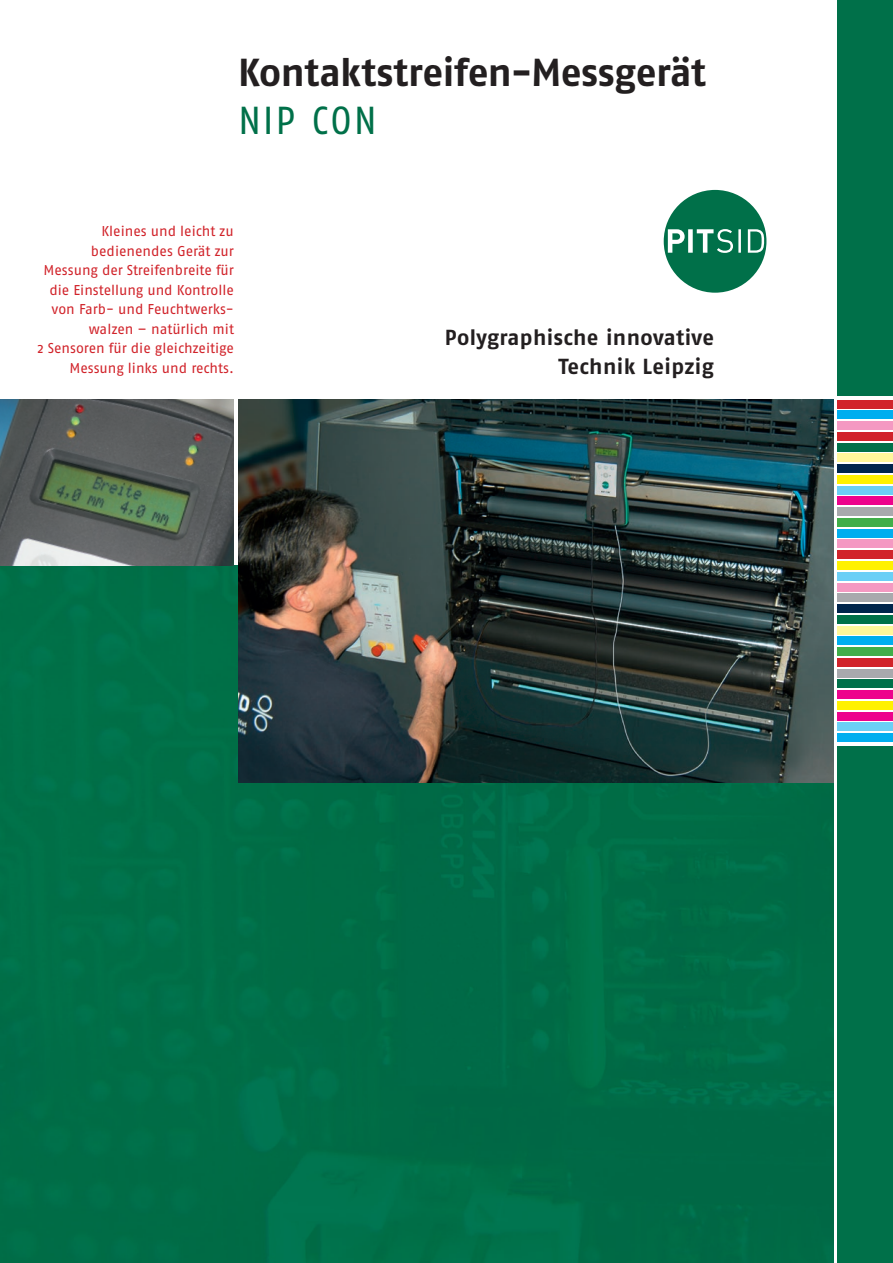
<style>
.page{position:relative;width:893px;height:1263px;background:#fff}
.page>*{position:absolute;margin:0;border:0;box-sizing:border-box;transform-origin:0 0}
.t1{font:700 39px "Fago Pro";letter-spacing:-.01em;color:#231f20}
.t2{font:39px "Fago Pro";letter-spacing:.045em;color:#007049;scale:.96 1}
.t3{font:700 21.75px/28.7px "Fago Pro";letter-spacing:.015em;color:#231f20;text-align:right}
.t4{font:14.25px/19.5px "Fago Pro";letter-spacing:-.005em;color:#d1232a;text-align:right}
</style>
<div class="page">
<div style="left:0;top:566px;width:833px;height:697px;background:#006d46"></div>
<div style="left:838px;top:746px;width:55px;height:517px;background:#007049"></div>
<div style="left:838px;top:0;width:55px;height:395px;background:#007049"></div>
<div style="left:664px;top:190px;width:102px;height:103px;background:#007049;border-radius:50%"></div>
<svg style="left:668px;top:229px;width:96px;height:24px"></svg>
<div style="left:838px;top:733px;width:55px;height:9px;background:#00aeef"></div>
<div style="left:838px;top:723px;width:55px;height:8px;background:#6bcff6"></div>
<div style="left:838px;top:712px;width:55px;height:8px;background:#ed028c"></div>
<div style="left:838px;top:701px;width:55px;height:9px;background:#fff101"></div>
<div style="left:838px;top:690px;width:55px;height:9px;background:#ed028c"></div>
<div style="left:838px;top:680px;width:55px;height:8px;background:#007049"></div>
<div style="left:838px;top:669px;width:55px;height:8px;background:#a8a9ad"></div>
<div style="left:838px;top:658px;width:55px;height:9px;background:#d1232a"></div>
<div style="left:838px;top:647px;width:55px;height:9px;background:#40ae49"></div>
<div style="left:838px;top:636px;width:55px;height:9px;background:#00aeef"></div>
<div style="left:838px;top:626px;width:55px;height:8px;background:#fff79a"></div>
<div style="left:838px;top:615px;width:55px;height:9px;background:#007049"></div>
<div style="left:838px;top:604px;width:55px;height:9px;background:#00254c"></div>
<div style="left:838px;top:593px;width:55px;height:9px;background:#a8a9ad"></div>
<div style="left:838px;top:583px;width:55px;height:8px;background:#f499c2"></div>
<div style="left:838px;top:572px;width:55px;height:9px;background:#6bcff6"></div>
<div style="left:838px;top:561px;width:55px;height:9px;background:#fff101"></div>
<div style="left:838px;top:550px;width:55px;height:9px;background:#d1232a"></div>
<div style="left:838px;top:540px;width:55px;height:8px;background:#f499c2"></div>
<div style="left:838px;top:529px;width:55px;height:8px;background:#00aeef"></div>
<div style="left:838px;top:518px;width:55px;height:9px;background:#40ae49"></div>
<div style="left:838px;top:507px;width:55px;height:9px;background:#a8a9ad"></div>
<div style="left:838px;top:497px;width:55px;height:8px;background:#ed028c"></div>
<div style="left:838px;top:486px;width:55px;height:8px;background:#6bcff6"></div>
<div style="left:838px;top:475px;width:55px;height:9px;background:#fff101"></div>
<div style="left:838px;top:464px;width:55px;height:9px;background:#00254c"></div>
<div style="left:838px;top:454px;width:55px;height:8px;background:#fff79a"></div>
<div style="left:838px;top:443px;width:55px;height:8px;background:#007049"></div>
<div style="left:838px;top:432px;width:55px;height:9px;background:#d1232a"></div>
<div style="left:838px;top:421px;width:55px;height:9px;background:#f499c2"></div>
<div style="left:838px;top:410px;width:55px;height:9px;background:#00aeef"></div>
<div style="left:838px;top:400px;width:55px;height:8px;background:#d1232a"></div>
<img style="left:0;top:400px;width:234px;height:166px">
<img style="left:238px;top:400px;width:595px;height:383px">
<h1 class="t1" style="left:238px;top:49px;width:469px">Kontaktstreifen-Messgerät</h1>
<h1 class="t2" style="left:238px;top:97px;width:146px">NIP CON</h1>
<p class="t4" style="left:37px;top:221px;width:198px">Kleines und leicht zu bedienendes Gerät zur<br>Messung der Streifenbreite für die Einstellung und Kontrolle von Farb- und Feuchtwerks&shy;walzen – natürlich mit<br>2 Sensoren für die gleichzeitige<br>Messung links und rechts.</p>
<h2 class="t3" style="left:445px;top:323px;width:271px">Polygraphische innovative<br>Technik Leipzig</h2>
</div>
